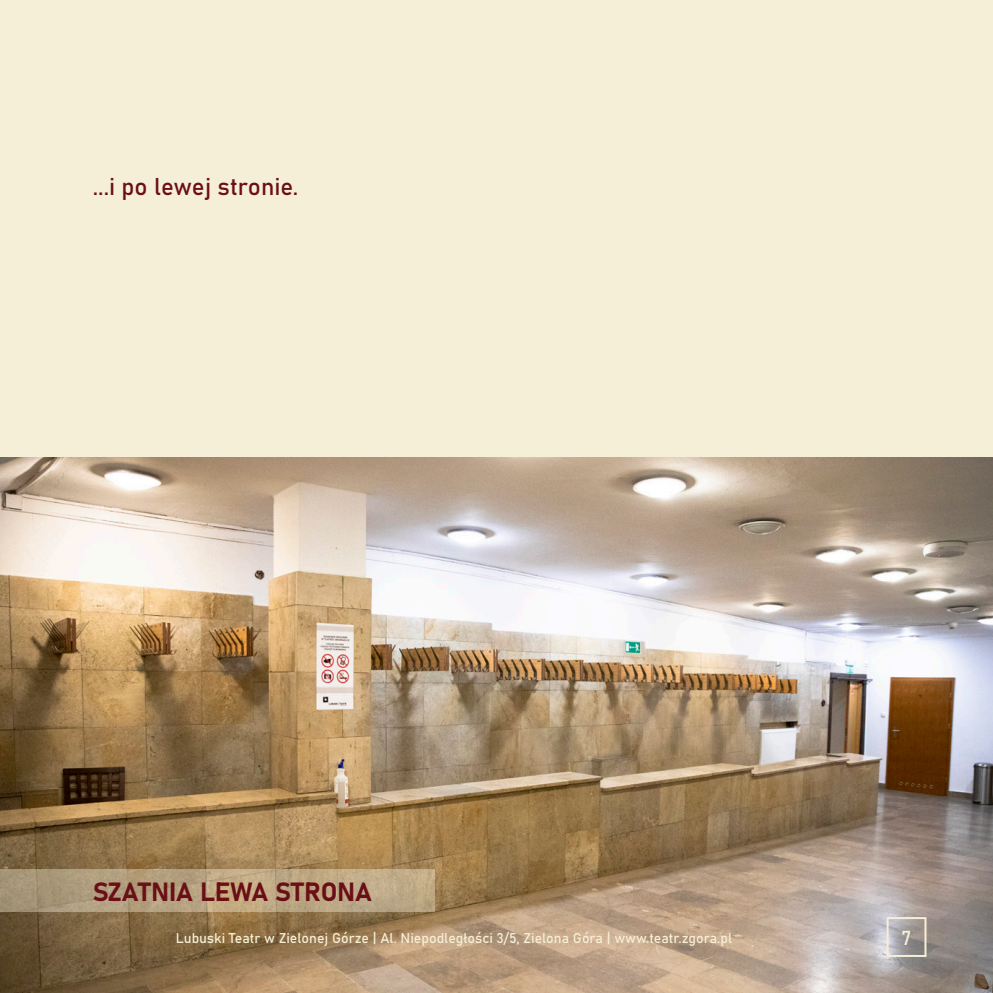
<style>
.page{position:relative;width:993px;height:993px;background:#fff}
.page>*{position:absolute;margin:0;border:0;box-sizing:border-box;transform-origin:0 0}
.t1{font:26px "Bahnschrift";letter-spacing:-.005em;color:#6a0f17}
.pODSTAWOWY_STYL_PRZE{font:24px "Bahnschrift";color:#6a0f17}
.t2{font:20px "Bahnschrift";color:#f6efd7}
.t3{font:14px "Bahnschrift";color:#f6efd7}
</style>
<div class="page">
<div style="left:0;top:0;width:992px;height:992px;background:#f6efd7"></div>
<img style="left:0;top:457px;width:992px;height:535px">
<svg style="left:0;top:869px;width:434px;height:43px;background:#b7a280"></svg>
<div style="left:886px;top:916px;width:40px;height:40px;border:2px solid #f6efd7"></div>
<p class="pODSTAWOWY_STYL_PRZE" style="left:93px;top:168px;width:207px">...i po lewej stronie.</p>
<p class="t1" style="left:93px;top:871px;width:281px">SZATNIA LEWA STRONA</p>
<p class="t3" style="left:176px;top:926px;width:557px">Lubuski Teatr w Zielonej Górze | Al. Niepodległości 3/5, Zielona Góra | www.teatr.zgora.pl</p>
<h3 class="t2" style="left:901px;top:922px;width:12px">7</h3>
</div>
